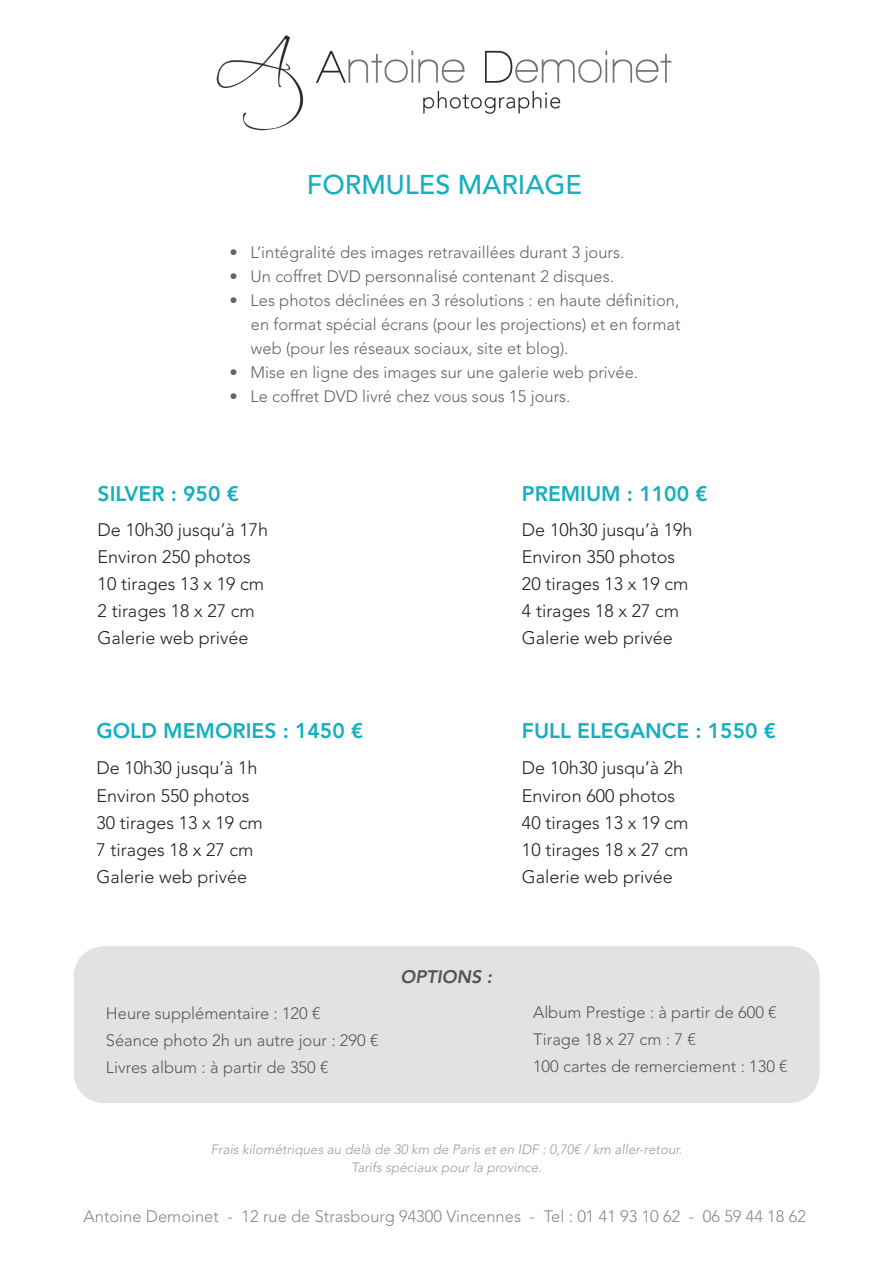
<style>
.page{position:relative;width:893px;height:1263px;background:#fff}
.page>*{position:absolute;margin:0;border:0;box-sizing:border-box;transform-origin:0 0}
.t1{font:500 27px "Avenir LT Std";color:#15afbf}
.t2{font:800 21px "Avenir LT Std";color:#15afbf}
.t3{font:300 18px/27px "Avenir LT Std";color:#231f20}
.t4{font:italic 800 18px "Avenir LT Std";color:#545456}
.t5{font:300 16.5px/24px "Avenir LT Std";color:#636366;text-align:justify}
.t6{font:300 16.5px/27px "Avenir LT Std";color:#57585a}
.t7{font:300 16.5px "Avenir LT Std";color:#86888b}
.t8{font:italic 300 13.5px/18px "Avenir LT Std";color:#9b9da0;text-align:center}
</style>
<div class="page">
<div style="left:104px;top:976px;width:686px;height:97px;background:#e1e2e4"></div>
<div style="left:74px;top:946px;width:746px;height:157px;border:60px solid #e1e2e4"></div>
<img style="left:216px;top:35px;width:456px;height:96px">
<h1 class="t1" style="left:307px;top:169px;width:276px">FORMULES MARIAGE</h1>
<p class="t5" style="left:229px;top:240px;width:396px">• L’intégralité des images retravaillées durant 3 jours.</p>
<p class="t5" style="left:229px;top:264px;width:386px">• Un coffret DVD personnalisé contenant 2 disques.</p>
<p class="t5" style="left:251px;top:288px;width:431px;text-indent:-21px">• Les photos déclinées en 3 résolutions : en haute définition, en format spécial écrans (pour les projections) et en format web (pour les réseaux sociaux, site et blog).</p>
<p class="t5" style="left:229px;top:360px;width:410px">• Mise en ligne des images sur une galerie web privée.</p>
<p class="t5" style="left:229px;top:384px;width:343px">• Le coffret DVD livré chez vous sous 15 jours.</p>
<p class="t2" style="left:98px;top:481px;width:143px">SILVER : 950 €</p>
<p class="t3" style="left:98px;top:516px;width:172px">De 10h30 jusqu’à 17h<br>Environ 250 photos<br>10 tirages 13 x 19 cm<br>2 tirages 18 x 27 cm<br>Galerie web privée</p>
<p class="t2" style="left:96px;top:719px;width:269px">GOLD MEMORIES : 1450 €</p>
<p class="t3" style="left:96px;top:755px;width:168px">De 10h30 jusqu’à 1h<br>Environ 550 photos<br>30 tirages 13 x 19 cm<br>7 tirages 18 x 27 cm<br>Galerie web privée</p>
<p class="t2" style="left:522px;top:481px;width:187px">PREMIUM : 1100 €</p>
<p class="t3" style="left:522px;top:516px;width:172px">De 10h30 jusqu’à 19h<br>Environ 350 photos<br>20 tirages 13 x 19 cm<br>4 tirages 18 x 27 cm<br>Galerie web privée</p>
<p class="t2" style="left:522px;top:719px;width:256px">FULL ELEGANCE : 1550 €</p>
<p class="t3" style="left:522px;top:755px;width:168px">De 10h30 jusqu’à 2h<br>Environ 600 photos<br>40 tirages 13 x 19 cm<br>10 tirages 18 x 27 cm<br>Galerie web privée</p>
<p class="t6" style="left:106px;top:999px;width:274px">Heure supplémentaire : 120 €<br>Séance photo 2h un autre jour : 290 €<br>Livres album : à partir de 350 €</p>
<p class="t4" style="left:400px;top:966px;width:93px">OPTIONS :</p>
<p class="t6" style="left:533px;top:999px;width:256px">Album Prestige : à partir de 600 €<br>Tirage 18 x 27 cm : 7 €<br>100 cartes de remerciement : 130 €</p>
<p class="t8" style="left:211px;top:1141px;width:473px">Frais kilométriques au delà de 30 km de Paris et en IDF : 0,70€ / km aller-retour.<br>Tarifs spéciaux pour la province.</p>
<p class="t7" style="left:84px;top:1207px;width:724px">Antoine Demoinet - 12 rue de Strasbourg 94300 Vincennes - Tel : 01 41 93 10 62 - 06 59 44 18 62</p>
</div>
